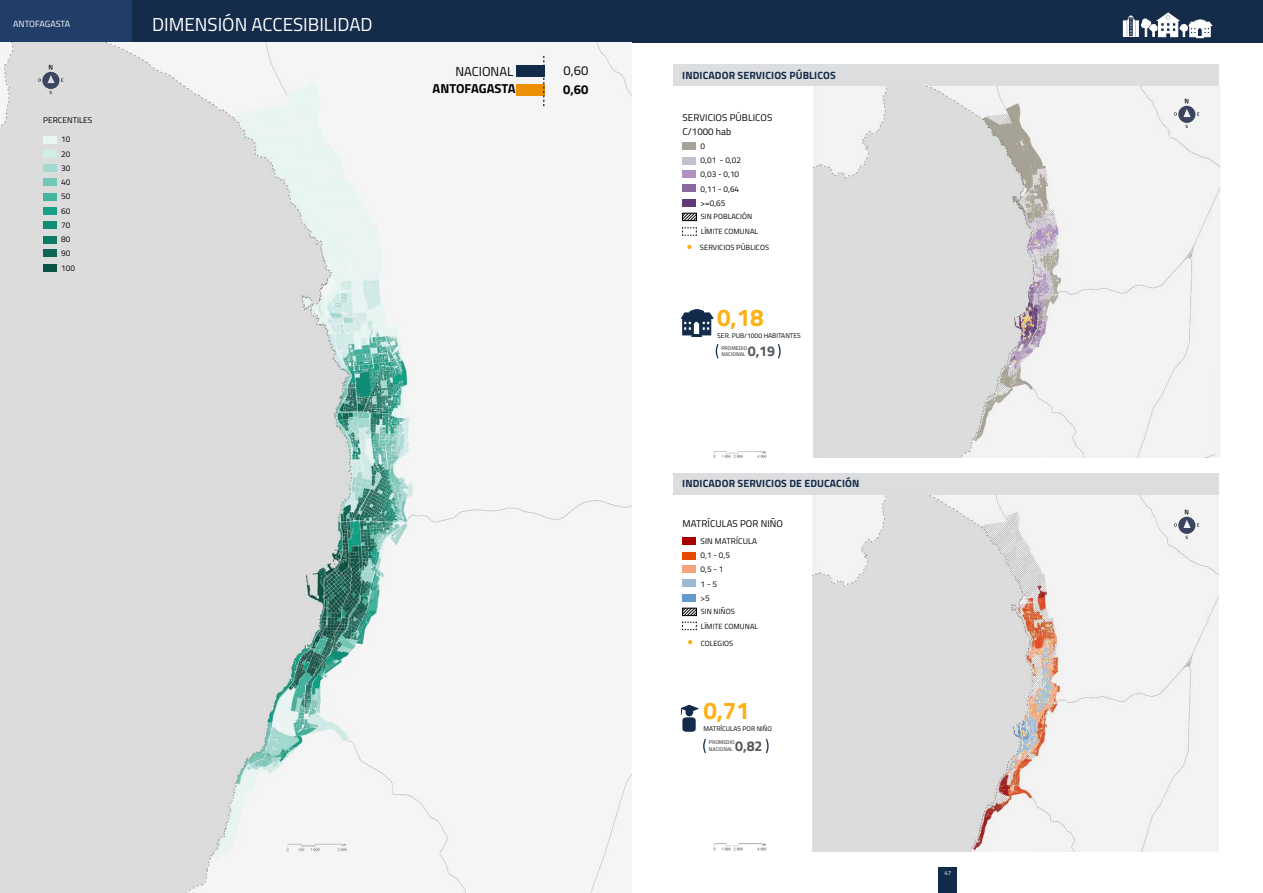
<style>
.page{position:relative;width:1263px;height:893px;background:#fff}
.page>*{position:absolute;margin:0;border:0;box-sizing:border-box;transform-origin:0 0}
.t1{font:700 24.15px "Titillium";color:#fdb014}
.t2{font:18.75px "Titillium";color:#fff}
.t3{font:700 14.17px "Titillium";color:#58595b}
.t4{font:700 12.98px "Titillium";color:#000}
.t5{font:12.98px "Titillium";color:#000}
.t6{font:700 10.5px "Titillium";letter-spacing:.01em;color:#132b4a}
.t7{font:9.75px/14.2px "Titillium";letter-spacing:.01em;color:#000}
.t8{font:9px "Titillium";letter-spacing:-.005em;color:#fff}
.t9{font:8.25px/14.2px "Titillium";color:#000}
.t10{font:7.5px "Titillium";letter-spacing:.01em;color:#000}
.t11{font:6.75px "Titillium";color:#000}
.t12{font:6px "Titillium";color:#fff}
.t13{font:600 5.4px/6.5px "Titillium";letter-spacing:-.01em;color:#58595b}
</style>
<div class="page">
<div style="left:0;top:0;width:1263px;height:43px;background:#142b4a"></div>
<div style="left:0;top:0;width:132px;height:43px;background:#203e67"></div>
<div style="left:938px;top:867px;width:18px;height:26px;background:#132b4a"></div>
<img style="left:813px;top:86px;width:407px;height:372px">
<hr style="left:1215px;top:368px;width:4px;height:89px;background:#f2f2f2">
<img style="left:813px;top:494px;width:406px;height:357px">
<img style="left:0;top:43px;width:631px;height:850px">
<div style="left:43px;top:150px;width:14px;height:8px;background:#cfece7"></div>
<div style="left:43px;top:136px;width:14px;height:7px;background:#e7f6f3"></div>
<div style="left:43px;top:207px;width:14px;height:8px;background:#16a086"></div>
<div style="left:43px;top:236px;width:14px;height:7px;background:#107a64"></div>
<div style="left:43px;top:264px;width:14px;height:7px;background:#0b5345"></div>
<div style="left:43px;top:222px;width:14px;height:7px;background:#138d76"></div>
<div style="left:43px;top:249px;width:14px;height:8px;background:#0e6755"></div>
<div style="left:43px;top:178px;width:14px;height:8px;background:#73c5b6"></div>
<div style="left:43px;top:193px;width:14px;height:7px;background:#46b39e"></div>
<div style="left:43px;top:164px;width:14px;height:7px;background:#a1d9ce"></div>
<svg style="left:38px;top:65px;width:25px;height:29px"></svg>
<div style="left:516px;top:66px;width:29px;height:11px;background:#132b4a"></div>
<div style="left:516px;top:84px;width:28px;height:12px;background:#ec8f04"></div>
<svg style="left:543px;top:56px;width:1px;height:50px"></svg>
<div style="left:674px;top:65px;width:545px;height:21px;background:#dcddde"></div>
<div style="left:674px;top:473px;width:545px;height:21px;background:#dcddde"></div>
<div style="left:682px;top:157px;width:14px;height:7px;background:#c7bfce"></div>
<div style="left:682px;top:552px;width:14px;height:7px;background:#e54c00"></div>
<div style="left:682px;top:142px;width:14px;height:8px;background:#a6a394"></div>
<div style="left:682px;top:537px;width:14px;height:8px;background:#a80000"></div>
<div style="left:682px;top:185px;width:14px;height:7px;background:#8a6a9c"></div>
<div style="left:682px;top:580px;width:14px;height:7px;background:#9cbad6"></div>
<div style="left:682px;top:199px;width:14px;height:8px;background:#623973"></div>
<svg style="left:682px;top:227px;width:15px;height:9px"></svg>
<div style="left:682px;top:594px;width:14px;height:8px;background:#669acc"></div>
<div style="left:682px;top:170px;width:14px;height:8px;background:#ae91bf"></div>
<div style="left:682px;top:565px;width:14px;height:8px;background:#f5a37b"></div>
<svg style="left:684px;top:215px;width:10px;height:4px"></svg>
<div style="left:682px;top:213px;width:14px;height:8px;border:1px solid #000"></div>
<svg style="left:687px;top:245px;width:4px;height:4px"></svg>
<svg style="left:682px;top:608px;width:15px;height:22px"></svg>
<svg style="left:688px;top:640px;width:4px;height:4px"></svg>
<svg style="left:681px;top:309px;width:32px;height:28px"></svg>
<svg style="left:1174px;top:99px;width:25px;height:29px"></svg>
<svg style="left:1174px;top:510px;width:25px;height:29px"></svg>
<svg style="left:716px;top:344px;width:2px;height:14px"></svg>
<svg style="left:778px;top:344px;width:3px;height:14px"></svg>
<svg style="left:681px;top:705px;width:18px;height:27px"></svg>
<svg style="left:703px;top:739px;width:3px;height:14px"></svg>
<svg style="left:766px;top:739px;width:3px;height:14px"></svg>
<svg style="left:1123px;top:13px;width:89px;height:25px"></svg>
<img style="left:275px;top:831px;width:82px;height:32px">
<img style="left:713px;top:843px;width:54px;height:8px">
<img style="left:713px;top:451px;width:54px;height:7px">
<p class="t8" style="left:13px;top:17px;width:59px">ANTOFAGASTA</p>
<p class="t9" style="left:43px;top:113px;width:29px">PERCENTILE</p>
<p class="t9" style="left:88px;top:113px;width:6px">S</p>
<p class="t9" style="left:61px;top:132px;width:15px">10<br>20<br>30<br>40<br>50<br>60<br>70<br>80<br>90<br>100</p>
<h2 class="t2" style="left:152px;top:11px;width:222px">DIMENSIÓN ACCESIBILIDAD</h2>
<h3 class="t5" style="left:455px;top:62px;width:59px">NACIONAL</h3>
<h3 class="t5" style="left:564px;top:61px;width:26px">0,60</h3>
<h3 class="t4" style="left:433px;top:79px;width:85px">ANTOFAGASTA</h3>
<h3 class="t4" style="left:563px;top:79px;width:27px">0,60</h3>
<p class="t6" style="left:682px;top:68px;width:155px">INDICADOR SERVICIOS PÚBLICOS</p>
<p class="t7" style="left:682px;top:110px;width:91px">SERVICIOS PÚBLICOS<br>C/1000 HAB</p>
<p class="t9" style="left:701px;top:139px;width:42px">0<br>0,01 - 0,02<br>0,03 - 0,10<br>0,11 - 0,64 &gt;=0,65</p>
<p class="t10" style="left:701px;top:211px;width:5px">SIN</p>
<p class="t10" style="left:713px;top:211px;width:5px">POBLACI</p>
<p class="t10" style="left:742px;top:211px;width:10px">ÓN</p>
<p class="t10" style="left:701px;top:226px;width:30px">LÍMITE COMUNAL</p>
<p class="t10" style="left:700px;top:242px;width:18px">SERVICIOS</p>
<p class="t10" style="left:736px;top:242px;width:5px">PÚBLICOS</p>
<h1 class="t1" style="left:717px;top:299px;width:48px">0,18</h1>
<p class="t11" style="left:717px;top:331px;width:85px">SER. PUB/1000 HABITANTES</p>
<p class="t13" style="left:721px;top:344px;width:27px">PROMEDIO<br>NACIONAL</p>
<h3 class="t3" style="left:748px;top:340px;width:29px">0,19</h3>
<p class="t6" style="left:682px;top:476px;width:179px">INDICADOR SERVICIOS DE EDUCACIÓN</p>
<p class="t7" style="left:682px;top:516px;width:7px">MAT</p>
<p class="t7" style="left:701px;top:516px;width:15px">RÍCULAS</p>
<p class="t7" style="left:740px;top:516px;width:43px">POR NIÑO</p>
<p class="t9" style="left:701px;top:533px;width:58px">SIN MATRÍCULA<br>0,1 - 0,5<br>0,5 - 1<br>1 - 5<br>&gt;5</p>
<p class="t10" style="left:701px;top:606px;width:5px">SIN</p>
<p class="t10" style="left:713px;top:606px;width:23px">NIÑOS</p>
<p class="t10" style="left:701px;top:620px;width:30px">LÍMITE COMUNAL</p>
<p class="t10" style="left:701px;top:637px;width:34px">COLEGIOS</p>
<h1 class="t1" style="left:703px;top:692px;width:48px">0,71</h1>
<p class="t11" style="left:703px;top:724px;width:70px">MATRÍCULAS POR NIÑ O</p>
<p class="t13" style="left:709px;top:739px;width:27px">PROMEDIO<br>NACIONAL</p>
<h3 class="t3" style="left:735px;top:735px;width:29px">0,82</h3>
<p class="t12" style="left:944px;top:869px;width:8px">47</p>
</div>
